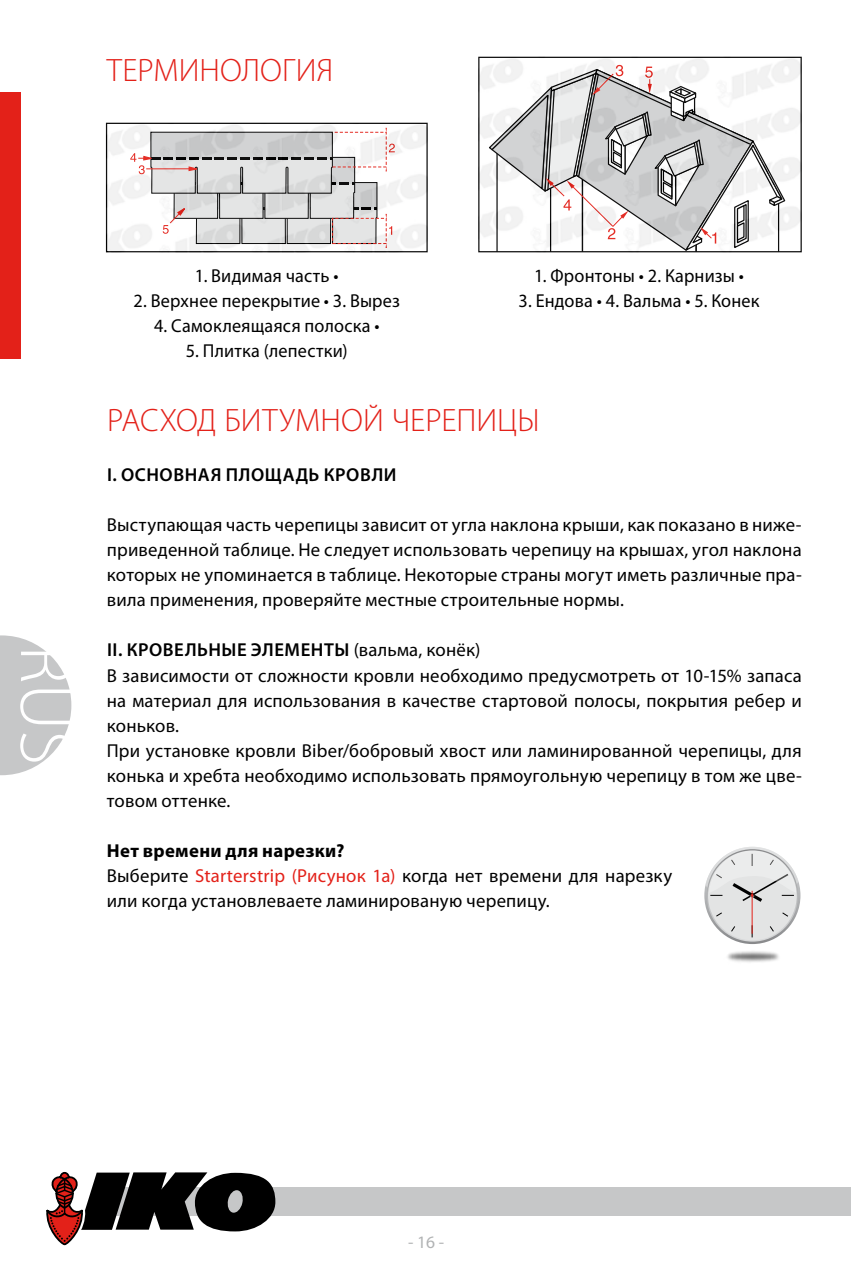
<style>
.page{position:relative;width:851px;height:1276px;background:#fff}
.page>*{position:absolute;margin:0;border:0;box-sizing:border-box;transform-origin:0 0}
.t1{font:300 75px "Myriad Pro";color:#fff}
.t2{font:300 32.5px "Myriad Pro";color:#e32119}
.t3{font:18.75px/25px "Myriad Pro";letter-spacing:.01em;color:#000}
.t4{font:600 18.75px "Myriad Pro";letter-spacing:.03em;color:#000}
.t5{font:17.5px "Myriad Pro";color:#b1b3b4}
.s1{font-weight:600}
.s2{font-weight:700}
.s3{color:#e32119}
</style>
<div class="page">
<div style="left:111px;top:1187px;width:739px;height:29px;background:#c6c7c8"></div>
<svg style="left:46px;top:1171px;width:229px;height:75px"></svg>
<div style="left:0;top:92px;width:21px;height:267px;background:#e32119"></div>
<svg style="left:0;top:635px;width:71px;height:140px"></svg>
<img style="left:107px;top:123px;width:320px;height:129px">
<img style="left:478px;top:57px;width:323px;height:195px">
<img style="left:727px;top:951px;width:52px;height:11px">
<svg style="left:704px;top:846px;width:96px;height:98px"></svg>
<svg style="left:705px;top:846px;width:93px;height:91px"></svg>
<h2 class="t2" style="left:107px;top:51px;width:228px">ТЕРМИНОЛОГИЯ</h2>
<h1 class="t1" style="left:91px;top:645px;width:121px;rotate:90deg">RUS</h1>
<p class="t3" style="left:195px;top:263px;width:145px">1. Видимая часть •</p>
<p class="t3" style="left:133px;top:288px;width:268px">2. Верхнее перекрытие • 3. Вырез</p>
<p class="t3" style="left:154px;top:313px;width:227px">4. Самоклеящаяся полоска •</p>
<p class="t3" style="left:186px;top:338px;width:163px">5. Плитка (лепестки)</p>
<p class="t3" style="left:534px;top:263px;width:211px">1. Фронтоны • 2. Карнизы •</p>
<p class="t3" style="left:518px;top:288px;width:242px">3. Ендова • 4. Вальма • 5. Конек</p>
<h2 class="t2" style="left:107px;top:401px;width:434px">РАСХОД БИТУМНОЙ ЧЕРЕПИЦЫ</h2>
<p class="t4" style="left:107px;top:463px;width:291px">I. ОСНОВНАЯ ПЛОЩАДЬ КРОВЛИ</p>
<p class="t3" style="left:107px;top:512px;width:696px;text-align:justify">Выступающая часть черепицы зависит от угла наклона крыши, как показано в ниже&shy;приведенной таблице. Не следует использовать черепицу на крышах, угол наклона которых не упоминается в таблице. Некоторые страны могут иметь различные пра&shy;вила применения, проверяйте местные строительные нормы.</p>
<p class="t3" style="left:107px;top:637px;width:696px"><span class="s1">II. КРОВЕЛЬНЫЕ ЭЛЕМЕНТЫ</span> (вальма, конёк)<br>В зависимости от сложности кровли необходимо предусмотреть от 10-15% запаса на материал для использования в качестве стартовой полосы, покрытия ребер и коньков.<br>При установке кровли Biber/бобровый хвост или ламинированной черепицы, для конька и хребта необходимо использовать прямоугольную черепицу в том же цве&shy;товом оттенке.</p>
<p class="t3" style="left:107px;top:838px;width:567px"><span class="s2">Нет времени для нарезки?<br></span>Выберите <span class="s3">Starterstrip (Pисунок 1a)</span> когда нет времени для нарезку или когда установлеваете ламинированую черепицу.</p>
<p class="t5" style="left:408px;top:1231px;width:38px">- 16 -</p>
</div>
